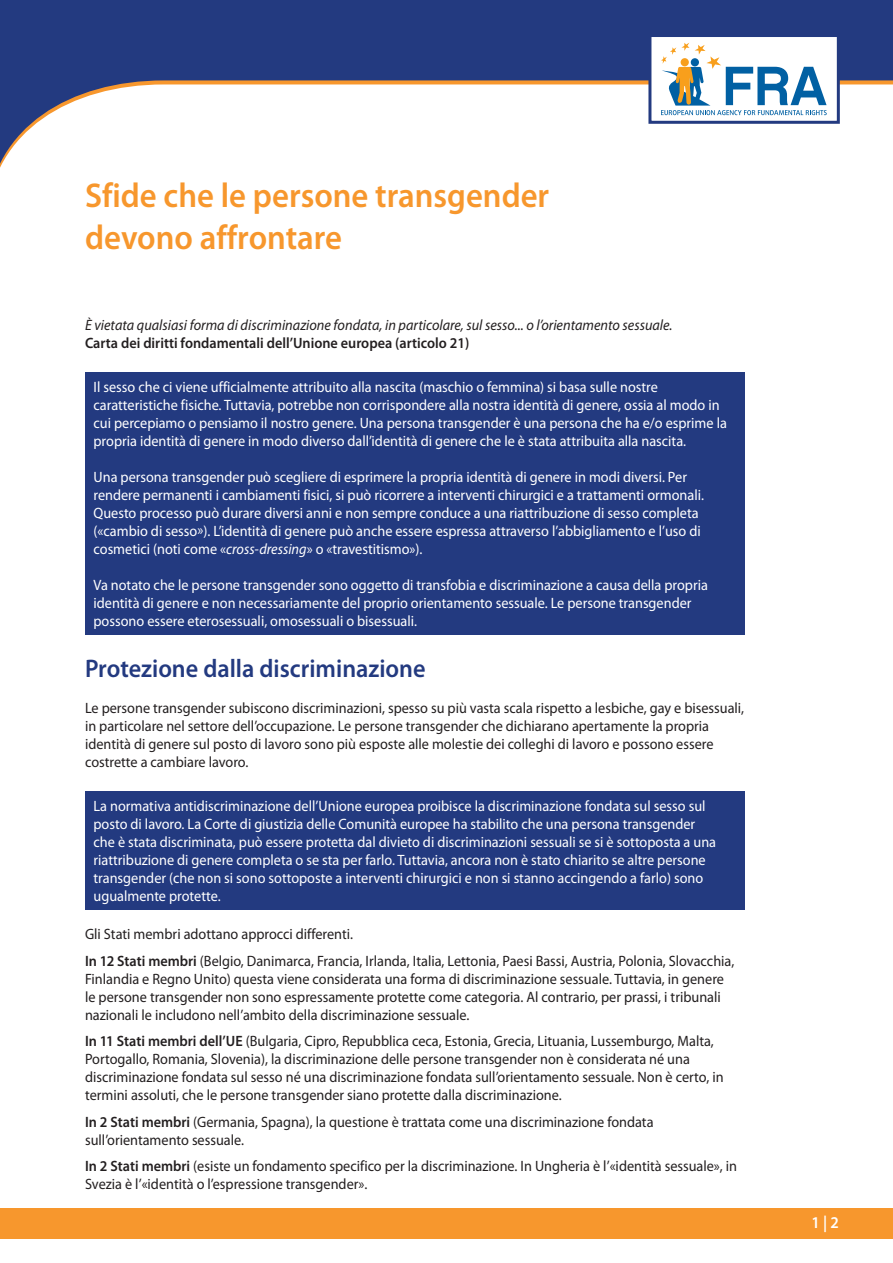
<style>
.page{position:relative;width:893px;height:1263px;background:#fff}
.page>*{position:absolute;margin:0;border:0;box-sizing:border-box;transform-origin:0 0}
.t1{font:600 34.5px/41.4px "Myriad Pro";color:#f7972d;scale:.95 1}
.t2{font:600 25.5px "Myriad Pro";color:#233a80;scale:.95 1}
.t3{font:600 16.5px "Myriad Pro";color:#fff;scale:.95 1}
.t4{font:15px/18px "Myriad Pro";color:#fff;scale:.95 1}
.t5{font:15px/18px "Myriad Pro";color:#231f20;scale:.95 1}
.t6{font:italic 15px "Myriad Pro";color:#231f20;scale:.95 1}
.t7{font:600 15px "Myriad Pro";color:#231f20;scale:.95 1}
.s1{font-style:italic}
.s2{font-weight:600}
</style>
<div class="page">
<svg style="left:0;top:0;width:893px;height:168px"></svg>
<div style="left:85px;top:372px;width:659px;height:262px;background:#233a80"></div>
<div style="left:85px;top:791px;width:659px;height:118px;background:#233a80"></div>
<div style="left:0;top:1208px;width:893px;height:30px;background:#f7972d"></div>
<div style="left:648px;top:34px;width:192px;height:90px;background:#fff;border:3px solid #233a80"></div>
<svg style="left:661px;top:42px;width:166px;height:74px"></svg>
<h1 class="t1" style="left:85px;top:175px;width:490px">Sfide che le persone transgender devono affrontare</h1>
<p class="t6" style="left:85px;top:317px;width:620px">È vietata qualsiasi forma di discriminazione fondata, in particolare, sul sesso... o l’orientamento sessuale.</p>
<p class="t7" style="left:85px;top:335px;width:406px">Carta dei diritti fondamentali dell’Unione europea (articolo 21)</p>
<p class="t4" style="left:94px;top:378px;width:668px">Il sesso che ci viene ufficialmente attribuito alla nascita (maschio o femmina) si basa sulle nostre caratteristiche fisiche. Tuttavia, potrebbe non corrispondere alla nostra identità di genere, ossia al modo in cui percepiamo o pensiamo il nostro genere. Una persona transgender è una persona che ha e/o esprime la propria identità di genere in modo diverso dall’identità di genere che le è stata attribuita alla nascita.</p>
<p class="t4" style="left:94px;top:468px;width:644px">Una persona transgender può scegliere di esprimere la propria identità di genere in modi diversi. Per rendere permanenti i cambiamenti fisici, si può ricorrere a interventi chirurgici e a trattamenti ormonali.<br>Questo processo può durare diversi anni e non sempre conduce a una riattribuzione di sesso completa («cambio di sesso»). L’identità di genere può anche essere espressa attraverso l’abbigliamento e l’uso di cosmetici (noti come «<span class="s1">cross-dressing</span>» o «travestitismo»).</p>
<p class="t4" style="left:94px;top:576px;width:648px">Va notato che le persone transgender sono oggetto di transfobia e discriminazione a causa della propria identità di genere e non necessariamente del proprio orientamento sessuale. Le persone transgender possono essere eterosessuali, omosessuali o bisessuali.</p>
<h2 class="t2" style="left:85px;top:654px;width:360px">Protezione dalla discriminazione</h2>
<p class="t5" style="left:85px;top:699px;width:695px">Le persone transgender subiscono discriminazioni, spesso su più vasta scala rispetto a lesbiche, gay e bisessuali, in particolare nel settore dell’occupazione. Le persone transgender che dichiarano apertamente la propria identità di genere sul posto di lavoro sono più esposte alle molestie dei colleghi di lavoro e possono essere costrette a cambiare lavoro.</p>
<p class="t4" style="left:94px;top:797px;width:657px">La normativa antidiscriminazione dell’Unione europea proibisce la discriminazione fondata sul sesso sul posto di lavoro. La Corte di giustizia delle Comunità europee ha stabilito che una persona transgender che è stata discriminata, può essere protetta dal divieto di discriminazioni sessuali se si è sottoposta a una riattribuzione di genere completa o se sta per farlo. Tuttavia, ancora non è stato chiarito se altre persone transgender (che non si sono sottoposte a interventi chirurgici e non si stanno accingendo a farlo) sono ugualmente protette.</p>
<p class="t5" style="left:85px;top:921px;width:685px;line-height:26.5px">Gli Stati membri adottano approcci differenti.<br><span class="s2">In 12 Stati membri</span> (Belgio, Danimarca, Francia, Irlanda, Italia, Lettonia, Paesi Bassi, Austria, Polonia, Slovacchia,</p>
<p class="t5" style="left:85px;top:970px;width:674px">Finlandia e Regno Unito) questa viene considerata una forma di discriminazione sessuale. Tuttavia, in genere le persone transgender non sono espressamente protette come categoria. Al contrario, per prassi, i tribunali nazionali le includono nell’ambito della discriminazione sessuale.</p>
<p class="t5" style="left:85px;top:1033px;width:674px"><span class="s2">In 11 Stati membri dell’UE</span> (Bulgaria, Cipro, Repubblica ceca, Estonia, Grecia, Lituania, Lussemburgo, Malta, Portogallo, Romania, Slovenia), la discriminazione delle persone transgender non è considerata né una discriminazione fondata sul sesso né una discriminazione fondata sull’orientamento sessuale. Non è certo, in termini assoluti, che le persone transgender siano protette dalla discriminazione.</p>
<p class="t5" style="left:85px;top:1113px;width:600px"><span class="s2">In 2 Stati membri</span> (Germania, Spagna), la questione è trattata come una discriminazione fondata sull’orientamento sessuale.</p>
<p class="t5" style="left:85px;top:1158px;width:688px"><span class="s2">In 2 Stati membri</span> (esiste un fondamento specifico per la discriminazione. In Ungheria è l’«identità sessuale», in<br>Svezia è l’«identità o l’espressione transgender».</p>
<p class="t3" style="left:811px;top:1213px;width:30px">1 | 2</p>
</div>
